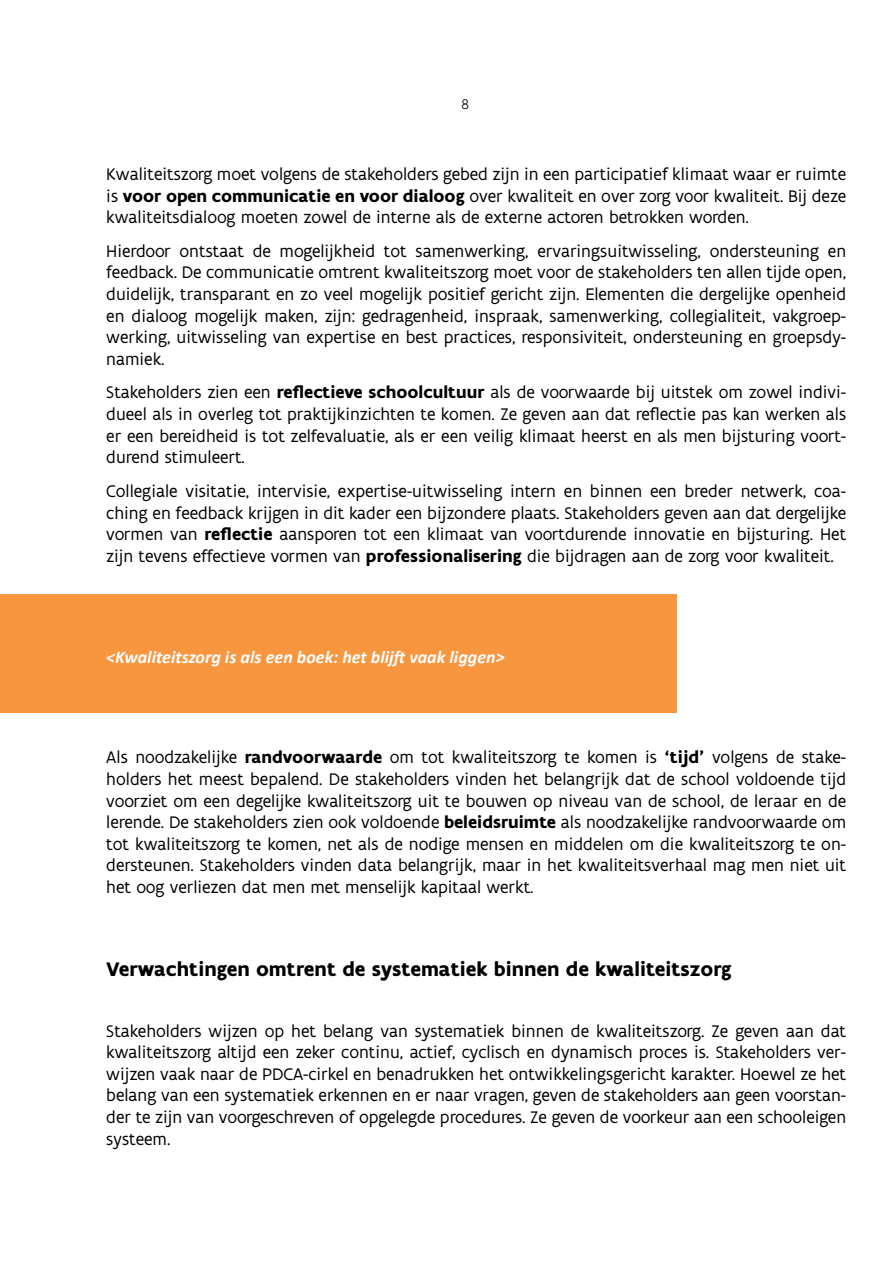
<style>
.page{position:relative;width:893px;height:1263px;background:#fff}
.page>*{position:absolute;margin:0;border:0;box-sizing:border-box;transform-origin:0 0}
.t1{font:700 21px "Flanders Art Sans";color:#000}
.t2{font:18px/21.6px "Flanders Art Sans";color:#000;text-align:justify}
.t3{font:italic 700 18px "Calibri";color:#fff}
.t4{font:300 15px "Flanders Art Sans";color:#000}
.s1{font-weight:700}
</style>
<div class="page">
<div style="left:0;top:594px;width:676px;height:118px;background:#f89640"></div>
<p class="t4" style="left:461px;top:95px;width:9px">8</p>
<p class="t2" style="left:106px;top:165px;width:741px">Kwaliteitszorg moet volgens de stakeholders gebed zijn in een participatief klimaat waar er ruimte is <span class="s1">voor open communicatie en voor dialoog</span> over kwaliteit en over zorg voor kwaliteit. Bij deze kwaliteitsdialoog moeten zowel de interne als de externe actoren betrokken worden.</p>
<p class="t2" style="left:106px;top:242px;width:741px">Hierdoor ontstaat de mogelijkheid tot samenwerking, ervaringsuitwisseling, ondersteuning en feedback. De communicatie omtrent kwaliteitszorg moet voor de stakeholders ten allen tijde open, duidelijk, transparant en zo veel mogelijk positief gericht zijn. Elementen die dergelijke openheid en dialoog mogelijk maken, zijn: gedragenheid, inspraak, samenwerking, collegialiteit, vakgroep&shy;werking, uitwisseling van expertise en best practices, responsiviteit, ondersteuning en groepsdy&shy;namiek.</p>
<p class="t2" style="left:106px;top:383px;width:741px">Stakeholders zien een <span class="s1">reflectieve schoolcultuur</span> als de voorwaarde bij uitstek om zowel indivi&shy;dueel als in overleg tot praktijkinzichten te komen. Ze geven aan dat reflectie pas kan werken als er een bereidheid is tot zelfevaluatie, als er een veilig klimaat heerst en als men bijsturing voort&shy;durend stimuleert.</p>
<p class="t2" style="left:106px;top:482px;width:741px">Collegiale visitatie, intervisie, expertise-uitwisseling intern en binnen een breder netwerk, coa&shy;ching en feedback krijgen in dit kader een bijzondere plaats. Stakeholders geven aan dat dergelijke vormen van <span class="s1">reflectie</span> aansporen tot een klimaat van voortdurende innovatie en bijsturing. Het zijn tevens effectieve vormen van <span class="s1">professionalisering</span> die bijdragen aan de zorg voor kwaliteit.</p>
<p class="t3" style="left:106px;top:645px;width:400px">&lt;Kwaliteitszorg is als een boek: het blijft vaak liggen&gt;</p>
<p class="t2" style="left:106px;top:748px;width:741px">Als noodzakelijke <span class="s1">randvoorwaarde</span> om tot kwaliteitszorg te komen is <span class="s1">‘tijd’</span> volgens de stake&shy;holders het meest bepalend. De stakeholders vinden het belangrijk dat de school voldoende tijd voorziet om een degelijke kwaliteitszorg uit te bouwen op niveau van de school, de leraar en de lerende. De stakeholders zien ook voldoende <span class="s1">beleidsruimte</span> als noodzakelijke randvoorwaarde om tot kwaliteitszorg te komen, net als de nodige mensen en middelen om die kwaliteitszorg te on&shy;dersteunen. Stakeholders vinden data belangrijk, maar in het kwaliteitsverhaal mag men niet uit het oog verliezen dat men met menselijk kapitaal werkt.</p>
<p class="t1" style="left:106px;top:956px;width:627px">Verwachtingen omtrent de systematiek binnen de kwaliteitszorg</p>
<p class="t2" style="left:106px;top:1021px;width:741px">Stakeholders wijzen op het belang van systematiek binnen de kwaliteitszorg. Ze geven aan dat kwaliteitszorg altijd een zeker continu, actief, cyclisch en dynamisch proces is. Stakeholders ver&shy;wijzen vaak naar de PDCA-cirkel en benadrukken het ontwikkelingsgericht karakter. Hoewel ze het belang van een systematiek erkennen en er naar vragen, geven de stakeholders aan geen voorstan&shy;der te zijn van voorgeschreven of opgelegde procedures. Ze geven de voorkeur aan een schooleigen systeem.</p>
</div>
